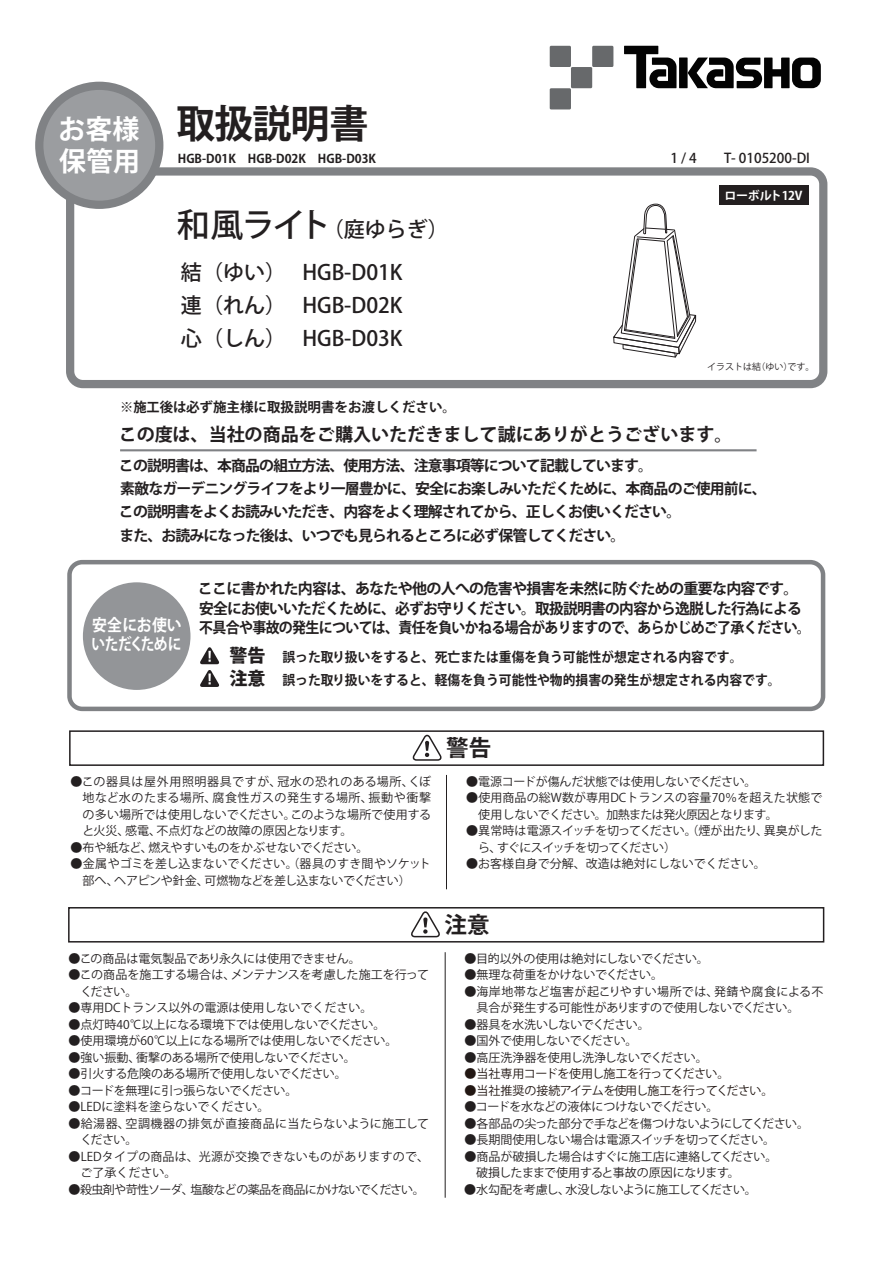
<style>
.page{position:relative;width:893px;height:1263px;background:#fff}
.page>*{position:absolute;margin:0;border:0;box-sizing:border-box;transform-origin:0 0}
.t1{font:700 39px "Koz Go Pro";letter-spacing:-.025em;color:#231f20}
.t2{font:500 33px "Koz Go Pro";letter-spacing:-.065em;color:#231f20}
.t3{font:700 27px "Koz Go Pro";color:#fff}
.t4{font:700 22.5px "Koz Go Pro";color:#231f20}
.t5{font:500 21px/33px "Koz Go Pro";color:#231f20;text-align:justify}
.t6{font:700 18px "Koz Go Pro";color:#231f20}
.t7{font:800 18px/23.1px "Koz Go Pro";color:#231f20}
.t8{font:700 16.5px "Koz Go Pro";letter-spacing:-.04em;color:#fff;scale:.83 1}
.t9{font:700 15px "Koz Go Pro";letter-spacing:-.05em;color:#231f20}
.t10{font:700 15px "Koz Go Pro";letter-spacing:-.05em;color:#231f20;scale:.93 1}
.t11{font:700 14.85px/23.4px "Koz Go Pro";letter-spacing:-.055em;color:#231f20}
.t12{font:700 13.5px/22.6px "Koz Go Pro";color:#231f20;scale:.95 1}
.t13{font:700 13.5px "Koz Go Pro";color:#231f20}
.t14{font:500 13.5px "Koz Go Pro";color:#231f20}
.t15{font:12px/16.5px "Koz Go Pro";letter-spacing:-.01em;color:#231f20}
.t16{font:12px "Koz Go Pro";letter-spacing:-.03em;color:#231f20}
.t17{font:12px/16.5px "Koz Go Pro";letter-spacing:-.04em;color:#231f20}
.t18{font:12px "Koz Go Pro";letter-spacing:-.05em;color:#231f20}
.t19{font:12px "Koz Go Pro";letter-spacing:-.03em;color:#221713}
.t20{font:12px/16.5px "Koz Go Pro";letter-spacing:.01em;color:#231f20}
.t21{font:12px/16.5px "Koz Go Pro";letter-spacing:.04em;color:#231f20}
.t22{font:700 12px "Koz Go Pro";color:#231f20}
.t23{font:12px "Koz Go Pro";letter-spacing:-.035em;color:#231f20}
.t24{font:700 12px "Koz Go Pro";letter-spacing:-.02em;color:#fff}
.t25{font:9px "Koz Go Pro";color:#231f20}
.s1{font-size:27px;color:#fff}
</style>
<div class="page">
<svg style="left:624px;top:46px;width:52px;height:42px"></svg>
<div style="left:679px;top:58px;width:9px;height:30px;background:#030303"></div>
<svg style="left:688px;top:58px;width:133px;height:30px"></svg>
<div style="left:550px;top:46px;width:21px;height:21px;background:#67696b"></div>
<div style="left:571px;top:67px;width:21px;height:21px;background:#67696b"></div>
<div style="left:592px;top:46px;width:21px;height:21px;background:#67696b"></div>
<div style="left:550px;top:88px;width:21px;height:21px;background:#67696b"></div>
<div style="left:83px;top:582px;width:107px;height:108px;background:#939598;border-radius:50%"></div>
<svg style="left:200px;top:647px;width:20px;height:40px"></svg>
<div style="left:67px;top:560px;width:758px;height:151px;border:5px solid #808285;border-radius:13px"></div>
<hr style="left:120px;top:449px;width:637px;height:2px;background:#808285">
<div style="left:66px;top:167px;width:761px;height:221px;border:8px solid #808285;border-radius:13px"></div>
<div style="left:39px;top:86px;width:120px;height:119px;background:#9b9da0;border-radius:50%"></div>
<div style="left:35px;top:82px;width:128px;height:127px;border:8px solid #808285;border-radius:50%"></div>
<div style="left:69px;top:730px;width:755px;height:36px;border:2px solid #231f20"></div>
<svg style="left:413px;top:734px;width:29px;height:27px"></svg>
<hr style="left:446px;top:775px;width:1px;height:114px;background:#231f20">
<div style="left:68px;top:907px;width:756px;height:35px;border:2px solid #231f20"></div>
<svg style="left:411px;top:909px;width:31px;height:29px"></svg>
<hr style="left:445px;top:952px;width:1px;height:246px;background:#231f20">
<svg style="left:613px;top:204px;width:83px;height:154px"></svg>
<div style="left:719px;top:186px;width:89px;height:19px;background:#231f20"></div>
<h1 class="t1" style="left:58px;top:98px;width:312px"><span class="s1">お客様</span> 取扱説明書</h1>
<h3 class="t3" style="left:59px;top:144px;width:82px">保管用</h3>
<p class="t22" style="left:178px;top:151px;width:200px">HGB-D01K　HGB-D02K　HGB-D03K</p>
<p class="t14" style="left:670px;top:149px;width:28px">1 / 4</p>
<p class="t14" style="left:724px;top:149px;width:87px">T- 0105200-DI</p>
<h2 class="t2" style="left:177px;top:204px;width:156px">和風ライト</h2>
<h3 class="t5" style="left:181px;top:257px;width:106px">結（ゆい）連（れん）心（しん）</h3>
<h3 class="t5" style="left:302px;top:257px;width:102px">HGB-D01K HGB-D02K HGB-D03K</h3>
<h3 class="t5" style="left:323px;top:214px;width:127px">（庭ゆらぎ）</h3>
<p class="t13" style="left:120px;top:398px;width:337px">※施工後は必ず施主様に取扱説明書をお渡しください。</p>
<p class="t24" style="left:724px;top:188px;width:80px">ローボ12Vルト12V</p>
<p class="t25" style="left:707px;top:361px;width:109px">イラストは結（ゆい）です。</p>
<h3 class="t6" style="left:119px;top:423px;width:615px">この度は、当社の商品をご購入いただきまして誠にありがとうございます。</h3>
<p class="t11" style="left:119px;top:454px;width:649px">この説明書は、本商品の組立方法、使用方法、注意事項等について記載しています。<br>素敵なガーデニングライフをより一層豊かに、安全にお楽しみいただくために、本商品のご使用前に、この説明書をよくお読みいただき、内容をよく理解されてから、正しくお使いください。<br>また、お読みになった後は、いつでも見られるところに必ず保管してください。</p>
<p class="t9" style="left:198px;top:579px;width:602px">ここに書かれた内容は、あなたや他の人への危害や損害を未然に防ぐための重要な内容です。</p>
<p class="t9" style="left:199px;top:598px;width:604px">安全にお使いいただくために、必ずお守りください。取扱説明書の内容から逸脱した行為による</p>
<p class="t10" style="left:92px;top:618px;width:774px"><sup>安全にお使い</sup> 不具合や事故の発生については、責任を負いかねる場合がありますので、あらかじめご了承ください。</p>
<h3 class="t8" style="left:92px;top:633px;width:110px">いただくために</h3>
<p class="t12" style="left:282px;top:647px;width:526px">誤った取り扱いをすると、死亡または重傷を負う可能性が想定される内容です。<br>誤った取り扱いをすると、軽傷を負う可能性や物的損害の発生が想定される内容です。</p>
<h3 class="t7" style="left:229px;top:645px;width:37px">警告注意</h3>
<p class="t15" style="left:83px;top:773px;width:350px;text-align:justify;text-indent:-12px">●この器具は屋外用照明器具ですが、冠水の恐れのある場所、くぼ地など水のたまる場所、腐食性ガスの発生する場所、振動や衝撃の多い場所では使用しないでください。このような場所で使用すると火災、感電、不点灯などの故障の原因となります。</p>
<p class="t15" style="left:71px;top:839px;width:299px">●布や紙など、燃えやすいものをかぶせないでください。</p>
<p class="t15" style="left:83px;top:856px;width:350px;text-indent:-12px">●金属やゴミを差し込まないでください。（器具のすき間やソケット部へ、ヘアピンや針金、可燃物などを差し込まないでください）</p>
<p class="t15" style="left:69px;top:950px;width:294px">●この商品は電気製品であり永久には使用できません。</p>
<p class="t15" style="left:81px;top:967px;width:350px;text-indent:-12px">●この商品を施工する場合は、メンテナンスを考慮した施工を行ってください。</p>
<p class="t15" style="left:69px;top:1000px;width:305px">●専用DCトランス以外の電源は使用しないでください。</p>
<p class="t15" style="left:69px;top:1016px;width:318px">●点灯時40℃以上になる環境下では使用しないでください。</p>
<p class="t15" style="left:69px;top:1033px;width:330px">●使用環境が60℃以上になる場所では使用しないでください。</p>
<p class="t15" style="left:69px;top:1049px;width:289px">●強い振動、衝撃のある場所で使用しないでください。</p>
<p class="t16" style="left:69px;top:1066px;width:280px">●引火する危険のある場所で使用しないでください。</p>
<p class="t17" style="left:69px;top:1082px;width:230px">●コードを無理に引っ張らないでください。</p>
<p class="t15" style="left:69px;top:1099px;width:202px">●LEDに塗料を塗らないでください。</p>
<p class="t21" style="left:81px;top:1115px;width:350px;text-indent:-12px">●給湯器、空調機器の排気が直接商品に当たらないように施工してください。</p>
<p class="t20" style="left:81px;top:1148px;width:350px;text-indent:-12px">●LEDタイプの商品は、光源が交換できないものがありますので、ご了承ください。</p>
<p class="t18" style="left:69px;top:1181px;width:358px">●殺虫剤や苛性ソーダ、塩酸などの薬品を商品にかけないでください。</p>
<h3 class="t4" style="left:446px;top:734px;width:46px">警告</h3>
<p class="t15" style="left:466px;top:773px;width:292px">●電源コードが傷んだ状態では使用しないでください。</p>
<p class="t15" style="left:478px;top:790px;width:346px;text-indent:-12px">●使用商品の総W数が専用DCトランスの容量70％を超えた状態で使用しないでください。加熱または発火原因となります。</p>
<p class="t17" style="left:478px;top:823px;width:346px;text-indent:-12px">●異常時は電源スイッチを切ってください。（煙が出たり、異臭がしたら、すぐにスイッチを切ってください）</p>
<p class="t15" style="left:466px;top:856px;width:301px">●お客様自身で分解、改造は絶対にしないでください。</p>
<h3 class="t4" style="left:444px;top:910px;width:46px">注意</h3>
<p class="t15" style="left:464px;top:950px;width:246px">●目的以外の使用は絶対にしないでください。</p>
<p class="t15" style="left:464px;top:967px;width:200px">●無理な荷重をかけないでください。</p>
<p class="t15" style="left:476px;top:983px;width:348px;text-indent:-12px">●海岸地帯など塩害が起こりやすい場所では、発錆や腐食による不具合が発生する可能性がありますので使用しないでください。</p>
<p class="t16" style="left:464px;top:1016px;width:187px">●器具を水洗いしないでください。</p>
<p class="t23" style="left:464px;top:1033px;width:175px">●国外で使用しないでください。</p>
<p class="t15" style="left:464px;top:1049px;width:245px">●高圧洗浄器を使用し洗浄しないでください。</p>
<p class="t19" style="left:464px;top:1066px;width:267px">●当社専用コードを使用し施工を行ってください。</p>
<p class="t19" style="left:464px;top:1082px;width:311px">●当社推奨の接続アイテムを使用し施工を行ってください。</p>
<p class="t16" style="left:464px;top:1099px;width:256px">●コードを水などの液体につけないでください。</p>
<p class="t16" style="left:464px;top:1115px;width:346px">●各部品の尖った部分で手などを傷つけないようにしてください。</p>
<p class="t16" style="left:464px;top:1132px;width:312px">●長期間使用しない場合は電源スイッチを切ってください。</p>
<p class="t15" style="left:464px;top:1148px;width:315px">●商品が破損した場合はすぐに施工店に連絡してください。　破損したままで使用すると事故の原因になります。</p>
<p class="t18" style="left:464px;top:1181px;width:294px">●水勾配を考慮し、水没しないように施工してください。</p>
</div>
